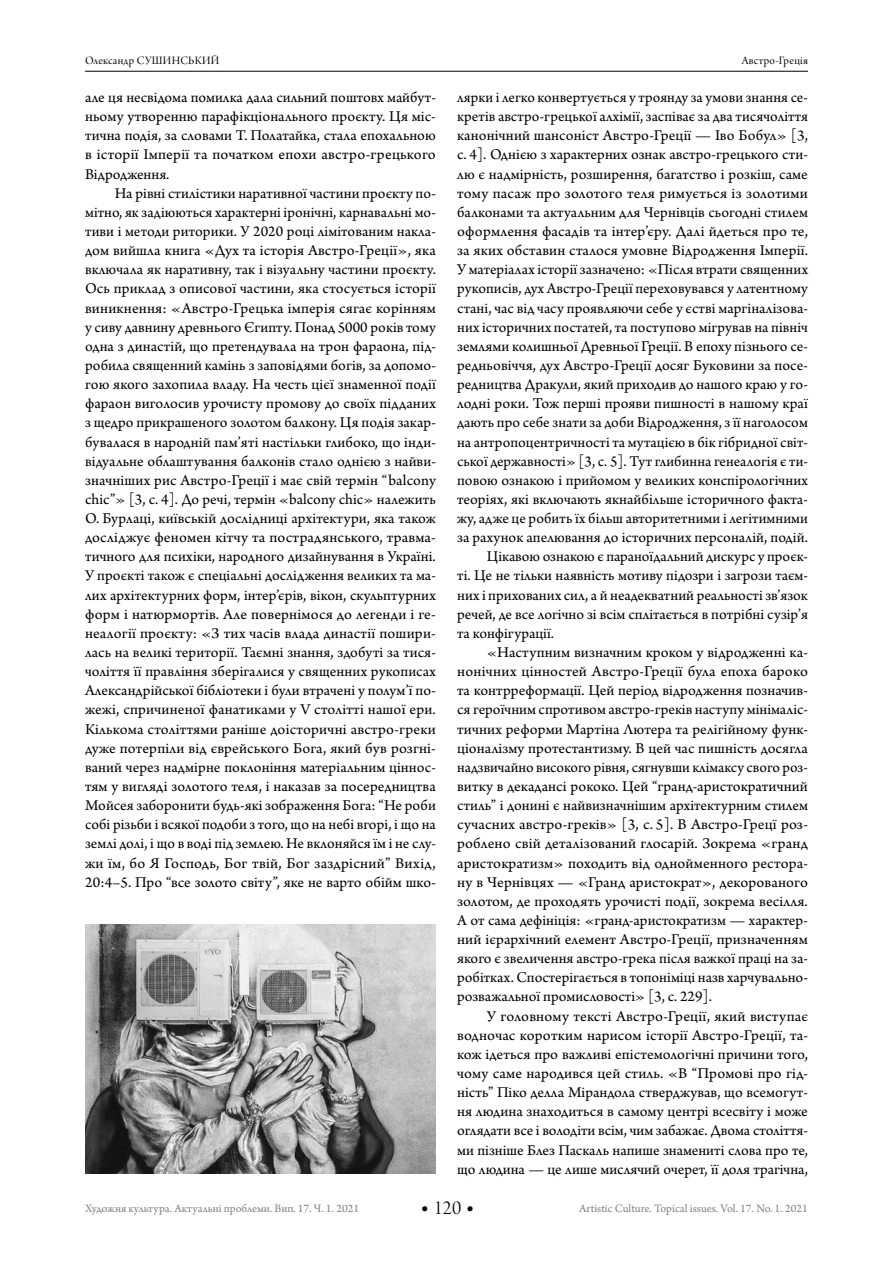
<style>
.page{position:relative;width:893px;height:1263px;background:#fff}
.page>*{position:absolute;margin:0;border:0;box-sizing:border-box;transform-origin:0 0}
.t1{font:21px "Arno Pro Light Display";color:#000}
.t2{font:15.75px/19.2px "Arno Pro";letter-spacing:.005em;color:#000;text-align:justify}
.t3{font:12px "Arno Pro";color:#808285}
.t4{font:12px "Arno Pro Display";letter-spacing:.025em;color:#000}
.s1{font-family:"Arno Pro";font-size:22.5px}
</style>
<div class="page">
<hr style="left:85px;top:71px;width:723px;height:1px;background:#000">
<img style="left:85px;top:925px;width:351px;height:249px">
<p class="t4" style="left:85px;top:53px;width:136px">Олександр СУШИНСЬКИЙ</p>
<p class="t4" style="left:742px;top:53px;width:68px">Австро-Греція</p>
<p class="t2" style="left:85px;top:89px;width:352px">але ця несвідома помилка дала сильний поштовх майбут&shy;ньому утворенню парафікціонального проєкту. Ця міс&shy;тична подія, за словами Т. Полатайка, стала епохальною в історії Імперії та початком епохи австро-грецького Відродження.</p>
<p class="t2" style="left:85px;top:184px;width:352px;text-indent:30px">На рівні стилістики наративної частини проєкту по&shy;мітно, як задіюються характерні іронічні, карнавальні мо&shy;тиви і методи риторики. У 2020 році лімітованим накла&shy;дом вийшла книга «Дух та історія Австро-Греції», яка включала як наративну, так і візуальну частини проєкту.<br>Ось приклад з описової частини, яка стосується історії виникнення: «Австро-Грецька імперія сягає корінням у сиву давнину древнього Єгипту. Понад 5000 років тому одна з династій, що претендувала на трон фараона, під&shy;робила священний камінь з заповідями богів, за допомо&shy;гою якого захопила владу. На честь цієї знаменної події фараон виголосив урочисту промову до своїх підданих з щедро прикрашеного золотом балкону. Ця подія закар&shy;бувалася в народній пам’яті настільки глибоко, що інди&shy;відуальне облаштування балконів стало однією з найви&shy;значніших рис Австро-Греції і має свій термін “balcony chic”» [3, с. 4]. До речі, термін «balcony chic» належить О. Бурлаці, київській дослідниці архітектури, яка також досліджує феномен кітчу та пострадянського, травма&shy;тичного для психіки, народного дизайнування в Україні.<br>У проєкті також є спеціальні дослідження великих та ма&shy;лих архітектурних форм, інтер’єрів, вікон, скульптурних форм і натюрмортів. Але повернімося до легенди і ге&shy;неалогії проєкту: «З тих часів влада династії пошири&shy;лась на великі території. Таємні знання, здобуті за тися&shy;чоліття її правління зберігалися у священних рукописах Александрійської бібліотеки і були втрачені у полум’ї по&shy;жежі, спричиненої фанатиками у V столітті нашої ери.<br>Кількома століттями раніше доісторичні австро-греки дуже потерпіли від єврейського Бога, який був розгні&shy;ваний через надмірне поклоніння матеріальним ціннос&shy;тям у вигляді золотого теля, і наказав за посередництва Мойсея заборонити будь-які зображення Бога: “Не роби собі різьби і всякої подоби з того, що на небі вгорі, і що на землі долі, і що в воді під землею. Не вклоняйся їм і не слу&shy;жи їм, бо Я Господь, Бог твій, Бог заздрісний” Вихід, 20:4–5. Про “все золото світу”, яке не варто обійм шко-</p>
<p class="t2" style="left:457px;top:89px;width:352px">лярки і легко конвертується у троянду за умови знання се-</p>
<p class="t2" style="left:457px;top:108px;width:352px">кретів австро-грецької алхімії, заспіває за два тисячоліття</p>
<p class="t2" style="left:457px;top:127px;width:352px">канонічний шансоніст Австро-Греції — Іво Бобул» [3,</p>
<p class="t2" style="left:457px;top:146px;width:352px">c. 4]. Однією з характерних ознак австро-грецького сти-</p>
<p class="t2" style="left:457px;top:165px;width:352px">лю є надмірність, розширення, багатство і розкіш, саме</p>
<p class="t2" style="left:457px;top:184px;width:352px">тому пасаж про золотого теля римується із золотими</p>
<p class="t2" style="left:457px;top:203px;width:352px">балконами та актуальним для Чернівців сьогодні стилем</p>
<p class="t2" style="left:457px;top:222px;width:352px">оформлення фасадів та інтер’єру. Далі йдеться про те,</p>
<p class="t2" style="left:457px;top:242px;width:352px">за яких обставин сталося умовне Відродження Імперії.</p>
<p class="t2" style="left:457px;top:261px;width:352px">У матеріалах історії зазначено: «Після втрати священних</p>
<p class="t2" style="left:457px;top:280px;width:352px">рукописів, дух Австро-Греції переховувався у латентному</p>
<p class="t2" style="left:457px;top:299px;width:352px">стані, час від часу проявляючи себе у єстві маргіналізова-</p>
<p class="t2" style="left:457px;top:318px;width:352px">них історичних постатей, та поступово мігрував на північ</p>
<p class="t2" style="left:457px;top:337px;width:352px">землями колишньої Древньої Греції. В епоху пізнього се-</p>
<p class="t2" style="left:457px;top:356px;width:352px">редньовіччя, дух Австро-Греції досяг Буковини за посе-</p>
<p class="t2" style="left:457px;top:376px;width:352px">редництва Дракули, який приходив до нашого краю у го-</p>
<p class="t2" style="left:457px;top:395px;width:352px">лодні роки. Тож перші прояви пишності в нашому краї</p>
<p class="t2" style="left:457px;top:414px;width:352px">дають про себе знати за доби Відродження, з її наголосом</p>
<p class="t2" style="left:457px;top:433px;width:352px">на антропоцентричності та мутацією в бік гібридної світ-</p>
<p class="t2" style="left:457px;top:452px;width:352px">ської державності» [3, c. 5]. Тут глибинна генеалогія є ти-</p>
<p class="t2" style="left:457px;top:471px;width:352px">повою ознакою і прийомом у великих конспірологічних</p>
<p class="t2" style="left:457px;top:490px;width:352px">теоріях, які включають якнайбільше історичного факта-</p>
<p class="t2" style="left:457px;top:509px;width:352px">жу, адже це робить їх більш авторитетними і легітимними</p>
<p class="t2" style="left:457px;top:529px;width:352px">за рахунок апелювання до історичних персоналій, подій.</p>
<p class="t2" style="left:487px;top:548px;width:323px">Цікавою ознакою є параноїдальний дискурс у проєк-</p>
<p class="t2" style="left:457px;top:567px;width:352px">ті. Це не тільки наявність мотиву підозри і загрози таєм-</p>
<p class="t2" style="left:457px;top:586px;width:352px">них і прихованих сил, а й неадекватний реальності зв’язок</p>
<p class="t2" style="left:457px;top:605px;width:352px">речей, де все логічно зі всім сплітається в потрібні сузір’я</p>
<p class="t2" style="left:457px;top:624px;width:98px">та конфігурації.</p>
<p class="t2" style="left:487px;top:643px;width:323px">«Наступним визначним кроком у відродженні ка-</p>
<p class="t2" style="left:457px;top:663px;width:352px">нонічних цінностей Австро-Греції була епоха бароко</p>
<p class="t2" style="left:457px;top:682px;width:352px">та контрреформації. Цей період відродження позначив-</p>
<p class="t2" style="left:457px;top:701px;width:352px">ся героїчним спротивом австро-греків наступу мінімаліс-</p>
<p class="t2" style="left:457px;top:720px;width:352px">тичних реформи Мартіна Лютера та релігійному функ-</p>
<p class="t2" style="left:457px;top:739px;width:352px">ціоналізму протестантизму. В цей час пишність досягла</p>
<p class="t2" style="left:457px;top:758px;width:352px">надзвичайно високого рівня, сягнувши клімаксу свого роз-</p>
<p class="t2" style="left:457px;top:777px;width:352px">витку в декадансі рококо. Цей “гранд-аристократичний</p>
<p class="t2" style="left:457px;top:797px;width:352px">стиль” і донині є найвизначнішим архітектурним стилем</p>
<p class="t2" style="left:457px;top:816px;width:352px">сучасних австро-греків» [3, c. 5]. В Австро-Грецї роз-</p>
<p class="t2" style="left:457px;top:835px;width:352px">роблено свій деталізований глосарій. Зокрема «гранд</p>
<p class="t2" style="left:457px;top:854px;width:352px">аристократизм» походить від однойменного рестора-</p>
<p class="t2" style="left:457px;top:873px;width:352px">ну в Чернівцях — «Гранд аристократ», декорованого</p>
<p class="t2" style="left:457px;top:892px;width:352px">золотом, де проходять урочисті події, зокрема весілля.</p>
<p class="t2" style="left:457px;top:911px;width:352px">А от сама дефініція: «гранд-аристократизм — характер-</p>
<p class="t2" style="left:457px;top:930px;width:352px">ний ієрархічний елемент Австро-Греції, призначенням</p>
<p class="t2" style="left:457px;top:950px;width:352px">якого є звеличення австро-грека після важкої праці на за-</p>
<p class="t2" style="left:457px;top:969px;width:352px">робітках. Спостерігається в топоніміці назв харчувально-</p>
<p class="t2" style="left:457px;top:988px;width:256px">розважальної промисловості» [3, c. 229].</p>
<p class="t2" style="left:487px;top:1007px;width:323px">У головному тексті Австро-Греції, який виступає</p>
<p class="t2" style="left:457px;top:1026px;width:352px">водночас коротким нарисом історії Австро-Греції, та-</p>
<p class="t2" style="left:457px;top:1045px;width:352px">кож ідеться про важливі епістемологічні причини того,</p>
<p class="t2" style="left:457px;top:1064px;width:352px">чому саме народився цей стиль. «В “Промові про гід-</p>
<p class="t2" style="left:457px;top:1084px;width:352px">ність” Піко делла Мірандола стверджував, що всемогут-</p>
<p class="t2" style="left:457px;top:1103px;width:352px">ня людина знаходиться в самому центрі всесвіту і може</p>
<p class="t2" style="left:457px;top:1122px;width:352px">оглядати все і володіти всім, чим забажає. Двома століття-</p>
<p class="t2" style="left:457px;top:1141px;width:352px">ми пізніше Блез Паскаль напише знамениті слова про те,</p>
<p class="t2" style="left:457px;top:1160px;width:352px">що людина — це лише мислячий очерет, її доля трагічна,</p>
<p class="t3" style="left:85px;top:1201px;width:276px">Художня культура. Актуальні проблеми. Вип. 17. Ч. 1. 2021</p>
<h1 class="t1" style="left:421px;top:1196px;width:55px"><span class="s1">•</span> 120 <span class="s1">•</span></h1>
<p class="t3" style="left:579px;top:1201px;width:230px">Artistic Culture. Topical issues. Vol. 17. No. 1. 2021</p>
</div>
